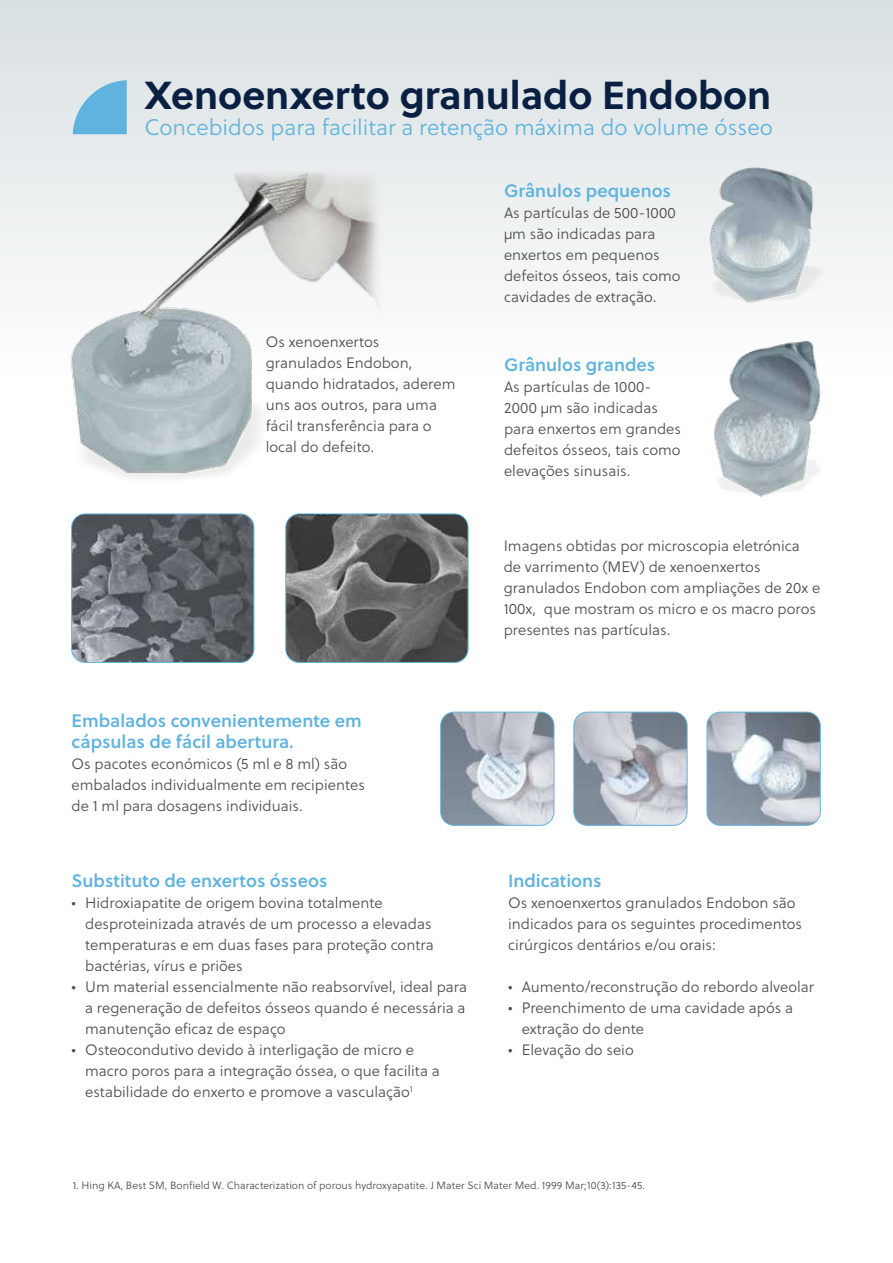
<style>
.page{position:relative;width:893px;height:1263px;background:#fff}
.page>*{position:absolute;margin:0;border:0;box-sizing:border-box;transform-origin:0 0}
.t1{font:700 39px "Soleil";color:#0a2043}
.t2{font:22.5px "Soleil Lt";color:#60b3de}
.t3{font:18px/21px "Soleil Sb";color:#60b3de}
.t4{font:15px/21px "Soleil Lt";color:#4d4d4f}
.t5{font:10.5px "Soleil Lt";color:#4d4d4f}
</style>
<div class="page">
<div style="left:0;top:0;width:893px;height:769px;background:linear-gradient(to bottom,#e2e7e9,#fff)"></div>
<hr style="left:892px;top:0;width:1px;height:1263px;background:#f1f3f3">
<img style="left:683px;top:150px;width:155px;height:187px">
<img style="left:685px;top:324px;width:151px;height:205px">
<img style="left:707px;top:712px;width:113px;height:113px">
<div style="left:707px;top:712px;width:114px;height:114px;border:1px solid #60b3de;border-radius:14px"></div>
<img style="left:574px;top:712px;width:113px;height:113px">
<div style="left:573px;top:712px;width:114px;height:114px;border:1px solid #60b3de;border-radius:14px"></div>
<img style="left:441px;top:712px;width:113px;height:113px">
<div style="left:440px;top:712px;width:114px;height:114px;border:1px solid #60b3de;border-radius:14px"></div>
<img style="left:72px;top:514px;width:182px;height:148px">
<div style="left:71px;top:514px;width:183px;height:149px;border:1px solid #60b3de;border-radius:14px"></div>
<img style="left:286px;top:514px;width:182px;height:148px">
<div style="left:285px;top:514px;width:183px;height:149px;border:1px solid #60b3de;border-radius:14px"></div>
<img style="left:0;top:81px;width:444px;height:419px">
<svg style="left:73px;top:80px;width:54px;height:54px;background:#7ebfe0"></svg>
<h1 class="t1" style="left:145px;top:65px;width:628px">Xenoenxerto granulado Endobon</h1>
<h2 class="t2" style="left:145px;top:113px;width:630px">Concebidos para facilitar a retenção máxima do volume ósseo</h2>
<p class="t4" style="left:266px;top:332px;width:191px">Os xenoenxertos granulados Endobon, quando hidratados, aderem uns aos outros, para uma fácil transferência para o local do defeito.</p>
<p class="t3" style="left:72px;top:711px;width:292px">Embalados convenientemente em cápsulas de fácil abertura.</p>
<p class="t4" style="left:72px;top:754px;width:295px">Os pacotes económicos (5 ml e 8 ml) são embalados individualmente em recipientes de 1 ml para dosagens individuais.</p>
<p class="t3" style="left:72px;top:870px;width:257px">Substituto de enxertos ósseos</p>
<p class="t4" style="left:85px;top:893px;width:350px;text-indent:-14px">• Hidroxiapatite de origem bovina totalmente desproteinizada através de um processo a elevadas temperaturas e em duas fases para proteção contra bactérias, vírus e priões</p>
<p class="t4" style="left:85px;top:977px;width:384px;text-align:justify;text-indent:-14px">• Um material essencialmente não reabsorvível, ideal para a regeneração de defeitos ósseos quando é necessária a manutenção eficaz de espaço</p>
<p class="t4" style="left:85px;top:1040px;width:356px;text-indent:-14px">• Osteocondutivo devido à interligação de micro e macro poros para a integração óssea, o que facilita a estabilidade do enxerto e promove a vasculação<sup>1</sup></p>
<p class="t3" style="left:504px;top:181px;width:169px">Grânulos pequenos</p>
<p class="t4" style="left:504px;top:203px;width:178px">As partículas de 500-1000 µm são indicadas para enxertos em pequenos defeitos ósseos, tais como cavidades de extração.</p>
<p class="t3" style="left:504px;top:354px;width:153px">Grânulos grandes</p>
<p class="t4" style="left:504px;top:377px;width:178px">As partículas de 1000-<br>2000 µm são indicadas para enxertos em grandes defeitos ósseos, tais como elevações sinusais.</p>
<p class="t4" style="left:504px;top:536px;width:318px">Imagens obtidas por microscopia eletrónica de varrimento (MEV) de xenoenxertos granulados Endobon com ampliações de 20x e 100x, que mostram os micro e os macro poros presentes nas partículas.</p>
<p class="t3" style="left:508px;top:870px;width:95px">Indications</p>
<p class="t4" style="left:508px;top:893px;width:295px">Os xenoenxertos granulados Endobon são indicados para os seguintes procedimentos cirúrgicos dentários e/ou orais:</p>
<p class="t4" style="left:508px;top:977px;width:307px">• Aumento/reconstrução do rebordo alveolar</p>
<p class="t4" style="left:522px;top:998px;width:273px;text-indent:-14px">• Preenchimento de uma cavidade após a extração do dente</p>
<p class="t4" style="left:508px;top:1040px;width:127px">• Elevação do seio</p>
<p class="t5" style="left:73px;top:1179px;width:574px">1. Hing KA, Best SM, Bonfield W. Characterization of porous hydroxyapatite. J Mater Sci Mater Med. 1999 Mar;10(3):135-45.</p>
</div>
